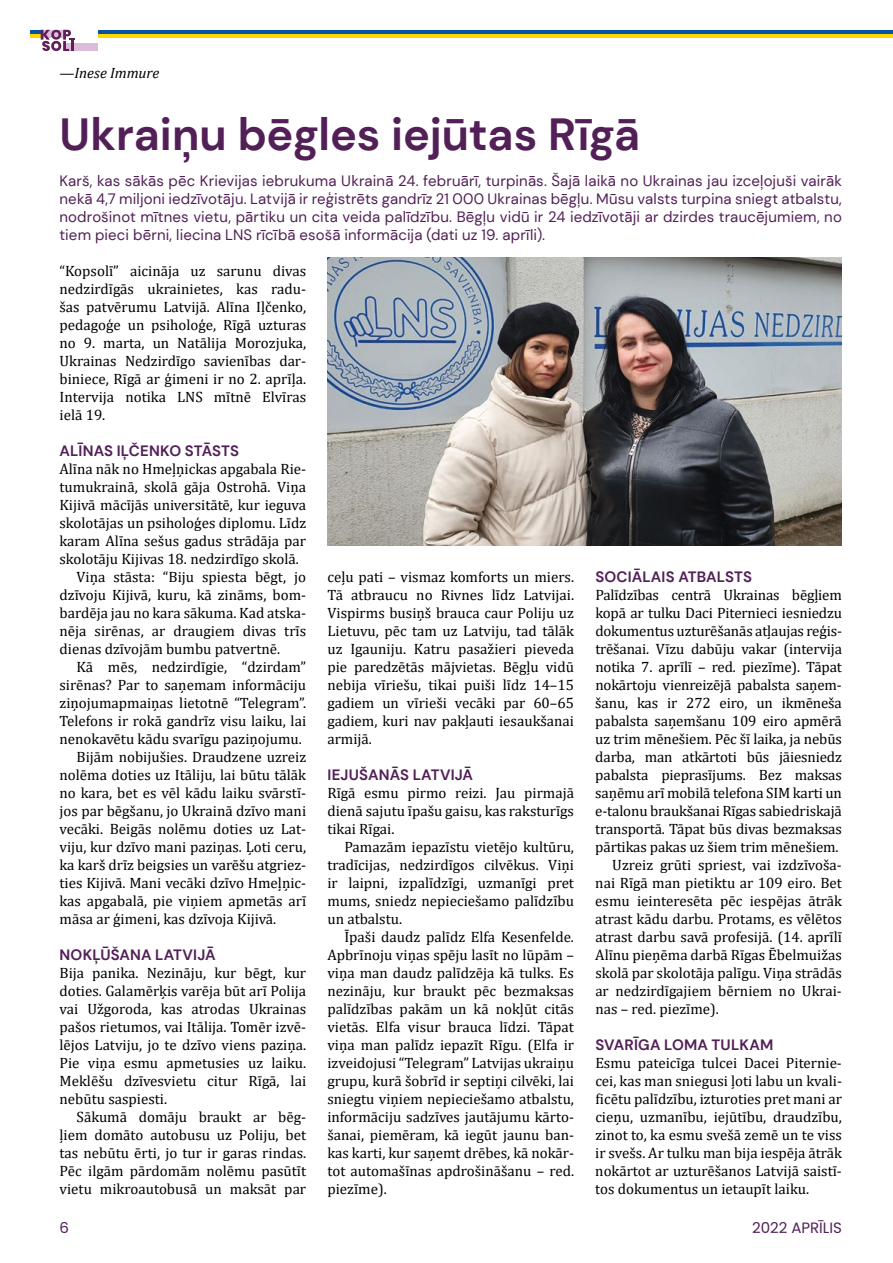
<style>
.page{position:relative;width:893px;height:1263px;background:#fff}
.page>*{position:absolute;margin:0;border:0;box-sizing:border-box;transform-origin:0 0}
.t1{font:700 45px "DM Sans";color:#522057}
.t2{font:15px/18px "Cambria";color:#000;text-align:justify}
.t3{font:15px/18px "DM Sans";letter-spacing:.01em;color:#522057;text-align:justify}
.t4{font:700 15px "DM Sans";letter-spacing:.01em;color:#522057}
.t5{font:15px "Poppins";color:#522057}
.t6{font:italic 15px "Cambria";letter-spacing:-.005em;color:#000}
</style>
<div class="page">
<div style="left:63px;top:43px;width:35px;height:8px;background:#ddbcdb"></div>
<hr style="left:30px;top:34px;width:11px;height:4px;background:#ffd500">
<hr style="left:30px;top:30px;width:11px;height:4px;background:#0053a1">
<svg style="left:41px;top:30px;width:34px;height:21px"></svg>
<img style="left:327px;top:258px;width:515px;height:288px">
<hr style="left:98px;top:30px;width:795px;height:4px;background:#0853a1">
<hr style="left:98px;top:34px;width:795px;height:4px;background:#ffd700">
<p class="t6" style="left:60px;top:62px;width:101px">—Inese Immure</p>
<h1 class="t1" style="left:60px;top:106px;width:582px">Ukraiņu bēgles iejūtas Rīgā</h1>
<p class="t3" style="left:60px;top:171px;width:784px">Karš, kas sākās pēc Krievijas iebrukuma Ukrainā 24. februārī, turpinās. Šajā laikā no Ukrainas jau izceļojuši vairāk nekā 4,7 miljoni iedzīvotāju. Latvijā ir reģistrēts gandrīz 21 000 Ukrainas bēgļu. Mūsu valsts turpina sniegt atbalstu, nodrošinot mītnes vietu, pārtiku un cita veida palīdzību. Bēgļu vidū ir 24 iedzīvotāji ar dzirdes traucējumiem, no tiem pieci bērni, liecina LNS rīcībā esošā informācija (dati uz 19. aprīli).</p>
<p class="t2" style="left:60px;top:261px;width:248px">“Kopsolī” aicināja uz sarunu divas nedzirdīgās ukrainietes, kas radu&shy;šas patvērumu Latvijā. Alīna Iļčenko, pedagoģe un psiholoģe, Rīgā uzturas no 9. marta, un Natālija Morozjuka, Ukrainas Nedzirdīgo savienības dar&shy;biniece, Rīgā ar ģimeni ir no 2. aprīļa.<br>Intervija notika LNS mītnē Elvīras ielā 19.</p>
<p class="t4" style="left:60px;top:441px;width:181px">ALĪNAS IĻČENKO STĀSTS</p>
<p class="t2" style="left:60px;top:459px;width:248px">Alīna nāk no Hmeļņickas apgabala Rie-</p>
<p class="t2" style="left:60px;top:477px;width:248px">tumukrainā, skolā gāja Ostrohā. Viņa</p>
<p class="t2" style="left:60px;top:495px;width:248px">Kijivā mācījās universitātē, kur ieguva</p>
<p class="t2" style="left:60px;top:513px;width:248px">skolotājas un psiholoģes diplomu. Līdz</p>
<p class="t2" style="left:60px;top:531px;width:248px">karam Alīna sešus gadus strādāja par</p>
<p class="t2" style="left:60px;top:549px;width:241px">skolotāju Kijivas 18. nedzirdīgo skolā.</p>
<p class="t2" style="left:77px;top:567px;width:231px">Viņa stāsta: “Biju spiesta bēgt, jo</p>
<p class="t2" style="left:60px;top:585px;width:248px">dzīvoju Kijivā, kuru, kā zināms, bom-</p>
<p class="t2" style="left:60px;top:603px;width:248px">bardēja jau no kara sākuma. Kad atska-</p>
<p class="t2" style="left:60px;top:621px;width:248px">nēja sirēnas, ar draugiem divas trīs</p>
<p class="t2" style="left:60px;top:639px;width:222px">dienas dzīvojām bumbu patvertnē.</p>
<p class="t2" style="left:77px;top:657px;width:231px">Kā mēs, nedzirdīgie, “dzirdam”</p>
<p class="t2" style="left:60px;top:675px;width:248px">sirēnas? Par to saņemam informāciju</p>
<p class="t2" style="left:60px;top:693px;width:248px">ziņojumapmaiņas lietotnē “Telegram”.</p>
<p class="t2" style="left:60px;top:711px;width:248px">Telefons ir rokā gandrīz visu laiku, lai</p>
<p class="t2" style="left:60px;top:729px;width:244px">nenokavētu kādu svarīgu paziņojumu.</p>
<p class="t2" style="left:77px;top:747px;width:231px">Bijām nobijušies. Draudzene uzreiz</p>
<p class="t2" style="left:60px;top:765px;width:248px">nolēma doties uz Itāliju, lai būtu tālāk</p>
<p class="t2" style="left:60px;top:783px;width:248px">no kara, bet es vēl kādu laiku svārstī-</p>
<p class="t2" style="left:60px;top:801px;width:248px">jos par bēgšanu, jo Ukrainā dzīvo mani</p>
<p class="t2" style="left:60px;top:819px;width:248px">vecāki. Beigās nolēmu doties uz Lat-</p>
<p class="t2" style="left:60px;top:837px;width:248px">viju, kur dzīvo mani paziņas. Ļoti ceru,</p>
<p class="t2" style="left:60px;top:855px;width:248px">ka karš drīz beigsies un varēšu atgriez-</p>
<p class="t2" style="left:60px;top:873px;width:248px">ties Kijivā. Mani vecāki dzīvo Hmeļņic-</p>
<p class="t2" style="left:60px;top:891px;width:248px">kas apgabalā, pie viņiem apmetās arī</p>
<p class="t2" style="left:60px;top:909px;width:218px">māsa ar ģimeni, kas dzīvoja Kijivā.</p>
<p class="t4" style="left:60px;top:945px;width:158px">NOKĻŪŠANA LATVIJĀ</p>
<p class="t2" style="left:60px;top:963px;width:248px">Bija panika. Nezināju, kur bēgt, kur doties. Galamērķis varēja būt arī Polija vai Užgoroda, kas atrodas Ukrainas pašos rietumos, vai Itālija. Tomēr izvē&shy;lējos Latviju, jo te dzīvo viens paziņa.<br>Pie viņa esmu apmetusies uz laiku.<br>Meklēšu dzīvesvietu citur Rīgā, lai nebūtu saspiesti.</p>
<p class="t2" style="left:60px;top:1107px;width:248px;text-indent:17px">Sākumā domāju braukt ar bēg&shy;ļiem domāto autobusu uz Poliju, bet tas nebūtu ērti, jo tur ir garas rindas.<br>Pēc ilgām pārdomām nolēmu pasūtīt vietu mikroautobusā un maksāt par</p>
<p class="t2" style="left:327px;top:567px;width:248px">ceļu pati – vismaz komforts un miers.<br>Tā atbraucu no Rivnes līdz Latvijai.<br>Vispirms busiņš brauca caur Poliju uz Lietuvu, pēc tam uz Latviju, tad tālāk uz Igauniju. Katru pasažieri pieveda pie paredzētās mājvietas. Bēgļu vidū nebija vīriešu, tikai puiši līdz 14–15 gadiem un vīrieši vecāki par 60–65 gadiem, kuri nav pakļauti iesaukšanai armijā.</p>
<p class="t4" style="left:327px;top:765px;width:147px">IEJUŠANĀS LATVIJĀ</p>
<p class="t2" style="left:327px;top:783px;width:248px">Rīgā esmu pirmo reizi. Jau pirmajā dienā sajutu īpašu gaisu, kas raksturīgs tikai Rīgai.</p>
<p class="t2" style="left:327px;top:837px;width:248px;text-indent:17px">Pamazām iepazīstu vietējo kultūru, tradīcijas, nedzirdīgos cilvēkus. Viņi ir laipni, izpalīdzīgi, uzmanīgi pret mums, sniedz nepieciešamo palīdzību un atbalstu.</p>
<p class="t2" style="left:327px;top:927px;width:248px;text-indent:17px">Īpaši daudz palīdz Elfa Kesenfelde.<br>Apbrīnoju viņas spēju lasīt no lūpām – viņa man daudz palīdzēja kā tulks. Es nezināju, kur braukt pēc bezmaksas palīdzības pakām un kā nokļūt citās vietās. Elfa visur brauca līdzi. Tāpat viņa man palīdz iepazīt Rīgu. (Elfa ir izveidojusi “Telegram” Latvijas ukraiņu grupu, kurā šobrīd ir septiņi cilvēki, lai sniegtu viņiem nepieciešamo atbalstu, informāciju sadzīves jautājumu kārto&shy;šanai, piemēram, kā iegūt jaunu ban&shy;kas karti, kur saņemt drēbes, kā nokār&shy;tot automašīnas apdrošināšanu – red. piezīme).</p>
<p class="t4" style="left:595px;top:567px;width:158px">SOCIĀLAIS ATBALSTS</p>
<p class="t2" style="left:595px;top:585px;width:248px">Palīdzības centrā Ukrainas bēgļiem</p>
<p class="t2" style="left:595px;top:603px;width:248px">kopā ar tulku Daci Piternieci iesniedzu</p>
<p class="t2" style="left:595px;top:621px;width:248px">dokumentus uzturēšanās atļaujas reģis-</p>
<p class="t2" style="left:595px;top:639px;width:248px">trēšanai. Vīzu dabūju vakar (intervija</p>
<p class="t2" style="left:595px;top:657px;width:248px">notika 7. aprīlī – red. piezīme). Tāpat</p>
<p class="t2" style="left:595px;top:675px;width:248px">nokārtoju vienreizējā pabalsta saņem-</p>
<p class="t2" style="left:595px;top:693px;width:248px">šanu, kas ir 272 eiro, un ikmēneša</p>
<p class="t2" style="left:595px;top:711px;width:248px">pabalsta saņemšanu 109 eiro apmērā</p>
<p class="t2" style="left:595px;top:729px;width:248px">uz trim mēnešiem. Pēc šī laika, ja nebūs</p>
<p class="t2" style="left:595px;top:747px;width:248px">darba, man atkārtoti būs jāiesniedz</p>
<p class="t2" style="left:595px;top:765px;width:248px">pabalsta pieprasījums. Bez maksas</p>
<p class="t2" style="left:595px;top:783px;width:248px">saņēmu arī mobilā telefona SIM karti un</p>
<p class="t2" style="left:595px;top:801px;width:248px">e-talonu braukšanai Rīgas sabiedriskajā</p>
<p class="t2" style="left:595px;top:819px;width:248px">transportā. Tāpat būs divas bezmaksas</p>
<p class="t2" style="left:595px;top:837px;width:245px">pārtikas pakas uz šiem trim mēnešiem.</p>
<p class="t2" style="left:612px;top:855px;width:231px">Uzreiz grūti spriest, vai izdzīvoša-</p>
<p class="t2" style="left:595px;top:873px;width:248px">nai Rīgā man pietiktu ar 109 eiro. Bet</p>
<p class="t2" style="left:595px;top:891px;width:248px">esmu ieinteresēta pēc iespējas ātrāk</p>
<p class="t2" style="left:595px;top:909px;width:248px">atrast kādu darbu. Protams, es vēlētos</p>
<p class="t2" style="left:595px;top:927px;width:248px">atrast darbu savā profesijā. (14. aprīlī</p>
<p class="t2" style="left:595px;top:945px;width:248px">Alīnu pieņēma darbā Rīgas Ēbelmuižas</p>
<p class="t2" style="left:595px;top:963px;width:248px">skolā par skolotāja palīgu. Viņa strādās</p>
<p class="t2" style="left:595px;top:981px;width:248px">ar nedzirdīgajiem bērniem no Ukrai-</p>
<p class="t2" style="left:595px;top:999px;width:125px">nas – red. piezīme).</p>
<p class="t4" style="left:595px;top:1035px;width:179px">SVARĪGA LOMA TULKAM</p>
<p class="t2" style="left:595px;top:1053px;width:248px">Esmu pateicīga tulcei Dacei Piternie&shy;cei, kas man sniegusi ļoti labu un kvali&shy;ficētu palīdzību, izturoties pret mani ar cieņu, uzmanību, iejūtību, draudzību, zinot to, ka esmu svešā zemē un te viss ir svešs. Ar tulku man bija iespēja ātrāk nokārtot ar uzturēšanos Latvijā saistī&shy;tos dokumentus un ietaupīt laiku.</p>
<p class="t5" style="left:60px;top:1219px;width:11px">6</p>
<p class="t5" style="left:752px;top:1219px;width:91px">2022 APRĪLIS</p>
</div>
